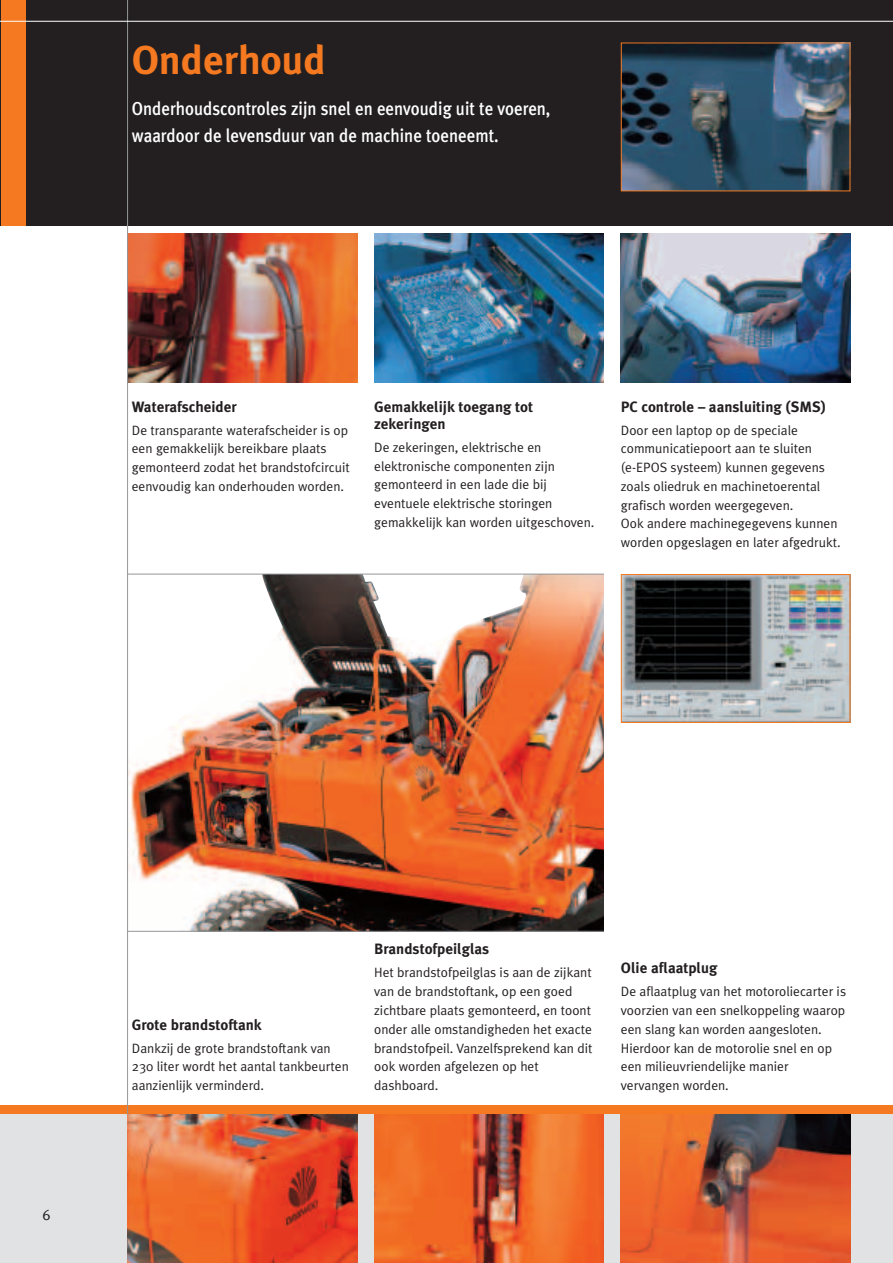
<style>
.page{position:relative;width:893px;height:1263px;background:#fff}
.page>*{position:absolute;margin:0;border:0;box-sizing:border-box;transform-origin:0 0}
.t1{font:700 40.5px "Meta Plus";color:#f47921}
.t2{font:500 18.75px/27px "Meta Plus";color:#fff;scale:.9 1}
.t3{font:700 15px/17.2px "Meta Plus";color:#231f20}
.t4{font:15px "Meta Plus Normal";color:#231f20}
.t5{font:13.5px/18.8px "Meta Plus Normal";color:#231f20}
</style>
<div class="page">
<img style="left:128px;top:234px;width:229px;height:149px">
<img style="left:621px;top:234px;width:229px;height:149px">
<img style="left:374px;top:234px;width:230px;height:149px">
<img style="left:128px;top:575px;width:476px;height:356px">
<div style="left:1px;top:1114px;width:892px;height:149px;background:#e1e2e4"></div>
<div style="left:1px;top:1106px;width:892px;height:8px;background:#f47921"></div>
<div style="left:1px;top:0;width:892px;height:225px;background:#231f20"></div>
<div style="left:1px;top:0;width:25px;height:225px;background:#f47921"></div>
<hr style="left:127px;top:0;width:1px;height:1263px;background:#939598">
<img style="left:128px;top:1114px;width:229px;height:149px">
<img style="left:374px;top:1114px;width:230px;height:149px">
<img style="left:621px;top:1114px;width:229px;height:149px">
<hr style="left:128px;top:931px;width:476px;height:1px;background:#939598">
<hr style="left:128px;top:574px;width:476px;height:1px;background:#939598">
<img style="left:623px;top:45px;width:225px;height:144px">
<img style="left:623px;top:576px;width:225px;height:145px">
<div style="left:621px;top:574px;width:229px;height:149px;border:1px solid #f47921"></div>
<hr style="left:1px;top:21px;width:892px;height:1px;background:#fff">
<h1 class="t1" style="left:132px;top:44px;width:196px">Onderhoud</h1>
<h2 class="t2" style="left:132px;top:96px;width:467px">Onderhoudscontroles zijn snel en eenvoudig uit te voeren, waardoor de levensduur van de machine toeneemt.</h2>
<p class="t3" style="left:132px;top:399px;width:107px">Waterafscheider</p>
<p class="t5" style="left:132px;top:421px;width:220px">De transparante waterafscheider is op een gemakkelijk bereikbare plaats gemonteerd zodat het brandstofcircuit eenvoudig kan onderhouden worden.</p>
<p class="t3" style="left:374px;top:399px;width:160px">Gemakkelijk toegang tot zekeringen</p>
<p class="t5" style="left:374px;top:439px;width:222px">De zekeringen, elektrische en elektronische componenten zijn gemonteerd in een lade die bij eventuele elektrische storingen gemakkelijk kan worden uitgeschoven.</p>
<p class="t3" style="left:621px;top:399px;width:207px">PC controle – aansluiting (SMS)</p>
<p class="t5" style="left:621px;top:421px;width:221px">Door een laptop op de speciale communicatiepoort aan te sluiten (e-EPOS systeem) kunnen gegevens zoals oliedruk en machinetoerental grafisch worden weergegeven.<br>Ook andere machinegegevens kunnen worden opgeslagen en later afgedrukt.</p>
<p class="t4" style="left:43px;top:1208px;width:10px">6</p>
<p class="t3" style="left:132px;top:1017px;width:131px">Grote brandstoftank</p>
<p class="t5" style="left:132px;top:1039px;width:219px">Dankzij de grote brandstoftank van<br>230 liter wordt het aantal tankbeurten aanzienlijk verminderd.</p>
<p class="t3" style="left:374px;top:942px;width:117px">Brandstofpeilglas</p>
<p class="t5" style="left:374px;top:964px;width:220px">Het brandstofpeilglas is aan de zijkant van de brandstoftank, op een goed zichtbare plaats gemonteerd, en toont onder alle omstandigheden het exacte brandstofpeil. Vanzelfsprekend kan dit ook worden afgelezen op het dashboard.</p>
<p class="t3" style="left:621px;top:960px;width:98px">Olie aflaatplug</p>
<p class="t5" style="left:621px;top:983px;width:227px">De aflaatplug van het motoroliecarter is voorzien van een snelkoppeling waarop een slang kan worden aangesloten.<br>Hierdoor kan de motorolie snel en op een milieuvriendelijke manier vervangen worden.</p>
</div>
